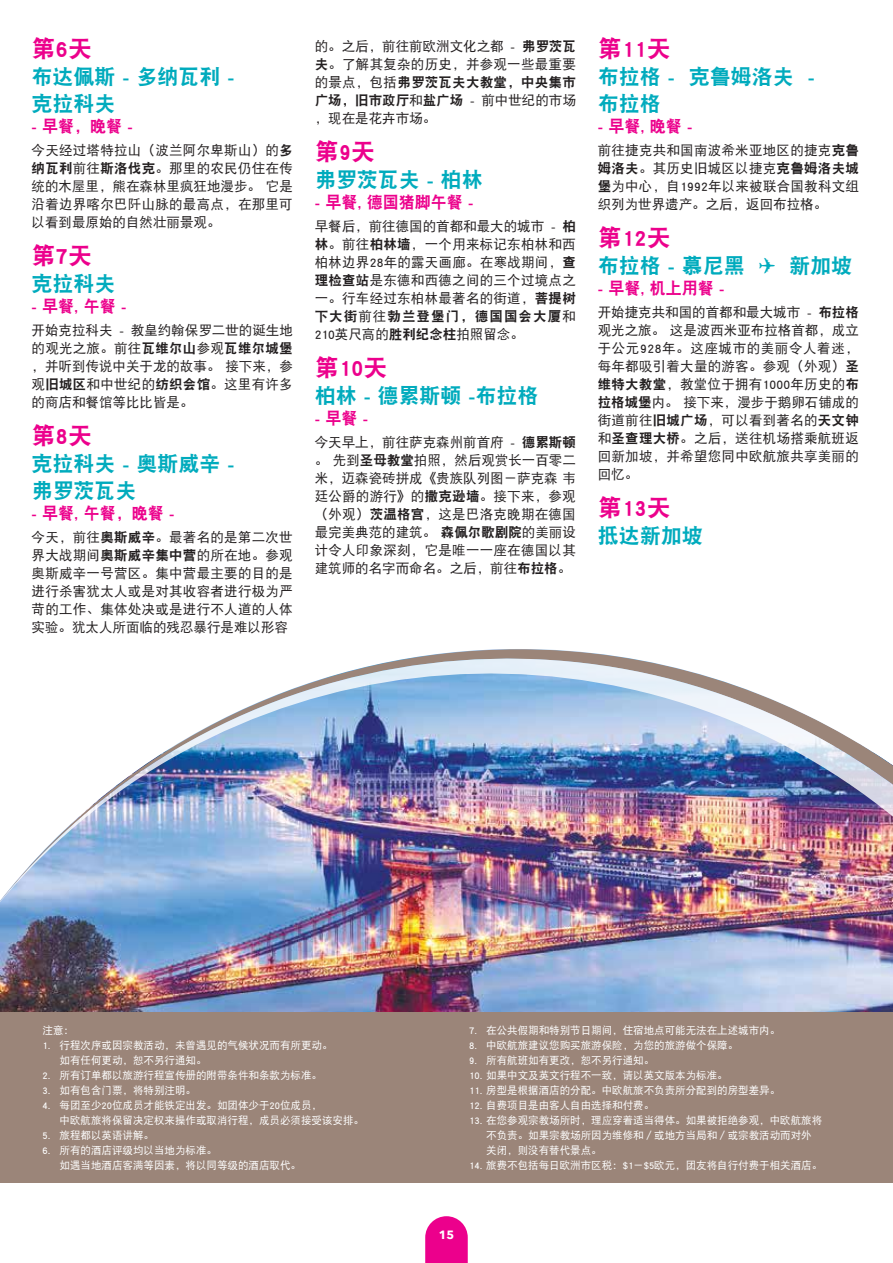
<style>
.page{position:relative;width:893px;height:1263px;background:#fff}
.page>*{position:absolute;margin:0;border:0;box-sizing:border-box;transform-origin:0 0}
.t1{font:24px "DFP Hei W9";color:#ec008c}
.t2{font:21px/27px "DFP Hei W9";color:#00abbd}
.t3{font:16.5px "DFP Hei W9";color:#ec008c}
.t4{font:13.5px/18px "DFP Hei W5";letter-spacing:.02em;color:#231f20;text-align:justify}
.t5{font:13.5px/18px "DFP Hei W9";letter-spacing:.02em;color:#231f20}
.t6{font:13.5px "DFP Hei W5";color:#231f20}
.t7{font:13.5px "DFP Hei W9";letter-spacing:.08em;color:#231f20}
.t8{font:700 12px "Avenir Next";color:#fff}
.t9{font:10.5px/15px "DFP Hei W5";color:#fff}
.s1{font-family:"DFP Hei W9"}
.s2{font-family:"DFP Hei W5"}
</style>
<div class="page">
<img style="left:0;top:659px;width:893px;height:524px">
<div style="left:0;top:1012px;width:893px;height:170px;background:#9b8579"></div>
<svg style="left:425px;top:1216px;width:43px;height:47px"></svg>
<h1 class="t1" style="left:32px;top:37px;width:62px">第6天</h1>
<h2 class="t2" style="left:32px;top:63px;width:204px">布达佩斯 - 多纳瓦利 -克拉科夫</h2>
<p class="t3" style="left:32px;top:118px;width:103px">- 早餐，晚餐 -</p>
<p class="t4" style="left:32px;top:141px;width:263px">今天经过塔特拉山（波兰阿尔卑斯山）的<span class="s1">多纳瓦利</span>前往<span class="s1">斯洛伐克</span>。那里的农民仍住在传统的木屋里，熊在森林里疯狂地漫步。 它是沿着边界喀尔巴阡山脉的最高点，在那里可以看到最原始的自然壮丽景观。</p>
<h1 class="t1" style="left:32px;top:244px;width:62px">第7天</h1>
<h2 class="t2" style="left:32px;top:270px;width:86px">克拉科夫</h2>
<p class="t3" style="left:32px;top:298px;width:96px">- 早餐, 午餐 -</p>
<p class="t4" style="left:32px;top:321px;width:263px">开始克拉科夫 - 教皇约翰保罗二世的诞生地的观光之旅。前往<span class="s1">瓦维尔山</span>参观<span class="s1">瓦维尔城堡</span>，并听到传说中关于龙的故事。 接下来，参观<span class="s1">旧城区</span>和中世纪的<span class="s1">纺织会馆</span>。这里有许多的商店和餐馆等比比皆是。</p>
<h1 class="t1" style="left:32px;top:424px;width:62px">第8天</h1>
<h2 class="t2" style="left:32px;top:450px;width:204px">克拉科夫 - 奥斯威辛 -弗罗茨瓦夫</h2>
<p class="t3" style="left:32px;top:505px;width:144px">- 早餐, 午餐，晚餐 -</p>
<p class="t4" style="left:32px;top:528px;width:263px">今天，前往<span class="s1">奥斯威辛</span>。最著名的是第二次世界大战期间<span class="s1">奥斯威辛集中营</span>的所在地。参观奥斯威辛一号营区。集中营最主要的目的是进行杀害犹太人或是对其收容者进行极为严苛的工作、集体处决或是进行不人道的人体实验。犹太人所面临的残忍暴行是难以形容</p>
<p class="t4" style="left:315px;top:37px;width:263px">的。之后，前往前欧洲文化之都 - <span class="s1">弗罗茨瓦夫</span>。了解其复杂的历史，并参观一些最重要</p>
<p class="t5" style="left:315px;top:73px;width:263px"><span class="s2">的景点，包括</span>弗罗茨瓦夫大教堂，中央集市广场，旧市政厅<span class="s2">和</span>盐广场 <span class="s2">- 前中世纪的市场</span></p>
<p class="t6" style="left:315px;top:111px;width:123px">，现在是花卉市场。</p>
<h1 class="t1" style="left:315px;top:140px;width:62px">第9天</h1>
<h2 class="t2" style="left:315px;top:166px;width:169px">弗罗茨瓦夫 - 柏林</h2>
<p class="t3" style="left:315px;top:194px;width:160px">- 早餐, 德国猪脚午餐 -</p>
<p class="t4" style="left:315px;top:217px;width:263px">早餐后，前往德国的首都和最大的城市 - <span class="s1">柏林</span>。前往<span class="s1">柏林墙</span>，一个用来标记东柏林和西柏林边界28年的露天画廊。在寒战期间，<span class="s1">查理检查站</span>是东德和西德之间的三个过境点之一。行车经过东柏林最著名的街道，<span class="s1">菩提树</span></p>
<p class="t7" style="left:315px;top:309px;width:263px">下大街<span class="s2">前往</span>勃兰登堡门，德国国会大厦<span class="s2">和</span></p>
<p class="t6" style="left:315px;top:327px;width:211px">210英尺高的<span class="s1">胜利纪念柱</span>拍照留念。</p>
<h1 class="t1" style="left:315px;top:356px;width:74px">第10天</h1>
<h2 class="t2" style="left:315px;top:382px;width:225px">柏林 - 德累斯顿 -布拉格</h2>
<p class="t3" style="left:315px;top:410px;width:55px">- 早餐 -</p>
<p class="t4" style="left:315px;top:433px;width:263px">今天早上，前往萨克森州前首府 - <span class="s1">德累斯顿</span>。 先到<span class="s1">圣母教堂</span>拍照，然后观赏长一百零二米，迈森瓷砖拼成《贵族队列图－萨克森 韦廷公爵的游行》的<span class="s1">撒克逊墙</span>。接下来，参观（外观）<span class="s1">茨温格宫</span>，这是巴洛克晚期在德国最完美典范的建筑。 <span class="s1">森佩尔歌剧院</span>的美丽设计令人印象深刻，它是唯一一座在德国以其建筑师的名字而命名。之后，前往<span class="s1">布拉格</span>。</p>
<h1 class="t1" style="left:598px;top:37px;width:74px">第11天</h1>
<h2 class="t2" style="left:598px;top:63px;width:218px">布拉格 - 克鲁姆洛夫 -布拉格</h2>
<p class="t3" style="left:598px;top:118px;width:96px">- 早餐, 晚餐 -</p>
<p class="t4" style="left:598px;top:141px;width:263px">前往捷克共和国南波希米亚地区的捷克<span class="s1">克鲁姆洛夫</span>。其历史旧城区以捷克<span class="s1">克鲁姆洛夫城堡</span>为中心，自1992年以来被联合国教科文组织列为世界遗产。之后，返回布拉格。</p>
<h1 class="t1" style="left:598px;top:226px;width:74px">第12天</h1>
<h2 class="t2" style="left:598px;top:252px;width:256px">布拉格 - 慕尼黑 ✈ 新加坡</h2>
<p class="t3" style="left:598px;top:280px;width:128px">- 早餐, 机上用餐 -</p>
<p class="t4" style="left:598px;top:303px;width:263px">开始捷克共和国的首都和最大城市 - <span class="s1">布拉格</span>观光之旅。 这是波西米亚布拉格首都，成立于公元928年。这座城市的美丽令人着迷，每年都吸引着大量的游客。参观（外观）<span class="s1">圣维特大教堂</span>，教堂位于拥有1000年历史的<span class="s1">布拉格城堡</span>内。 接下来，漫步于鹅卵石铺成的街道前往<span class="s1">旧城广场</span>，可以看到著名的<span class="s1">天文钟</span>和<span class="s1">圣查理大桥</span>。之后，送往机场搭乘航班返回新加坡，并希望您同中欧航旅共享美丽的回忆。</p>
<h1 class="t1" style="left:598px;top:496px;width:74px">第13天</h1>
<h2 class="t2" style="left:598px;top:522px;width:106px">抵达新加坡</h2>
<p class="t9" style="left:43px;top:1022px;width:33px">注意：</p>
<p class="t9" style="left:60px;top:1037px;width:275px;text-indent:-17px">1. 行程次序或因宗教活动，未曾遇见的气候状况而有所更动。如有任何更动，恕不另行通知。</p>
<p class="t9" style="left:43px;top:1067px;width:281px">2. 所有订单都以旅游行程宣传册的附带条件和条款为标准。</p>
<p class="t9" style="left:43px;top:1082px;width:155px">3. 如有包含门票，将特别注明。</p>
<p class="t9" style="left:60px;top:1097px;width:306px;text-indent:-17px">4. 每团至少20位成员才能铁定出发。如团体少于20位成员，<br>中欧航旅将保留决定权来操作或取消行程，成员必须接受该安排。</p>
<p class="t9" style="left:43px;top:1127px;width:113px">5. 旅程都以英语讲解。</p>
<p class="t9" style="left:60px;top:1142px;width:243px;text-indent:-17px">6. 所有的酒店评级均以当地为标准。<br>如遇当地酒店客满等因素，将以同等级的酒店取代。</p>
<p class="t9" style="left:469px;top:1022px;width:313px">7. 在公共假期和特别节日期间，住宿地点可能无法在上述城市内。</p>
<p class="t9" style="left:469px;top:1037px;width:271px">8. 中欧航旅建议您购买旅游保险，为您的旅游做个保障。</p>
<p class="t9" style="left:469px;top:1052px;width:187px">9. 所有航班如有更改，恕不另行通知。</p>
<p class="t9" style="left:469px;top:1067px;width:260px">10. 如果中文及英文行程不一致，请以英文版本为标准。</p>
<p class="t9" style="left:469px;top:1082px;width:313px">11. 房型是根据酒店的分配。中欧航旅不负责所分配到的房型差异。</p>
<p class="t9" style="left:469px;top:1097px;width:187px">12. 自费项目是由客人自由选择和付费。</p>
<p class="t9" style="left:486px;top:1112px;width:337px;text-indent:-17px">13. 在您参观宗教场所时，理应穿着适当得体。如果被拒绝参观，中欧航旅将不负责。如果宗教场所因为维修和／或地方当局和／或宗教活动而对外关闭，则没有替代景点。</p>
<p class="t9" style="left:469px;top:1157px;width:355px">14. 旅费不包括每日欧洲市区税：$1－$5欧元，团友将自行付费于相关酒店。</p>
<p class="t8" style="left:439px;top:1224px;width:17px">15</p>
</div>
